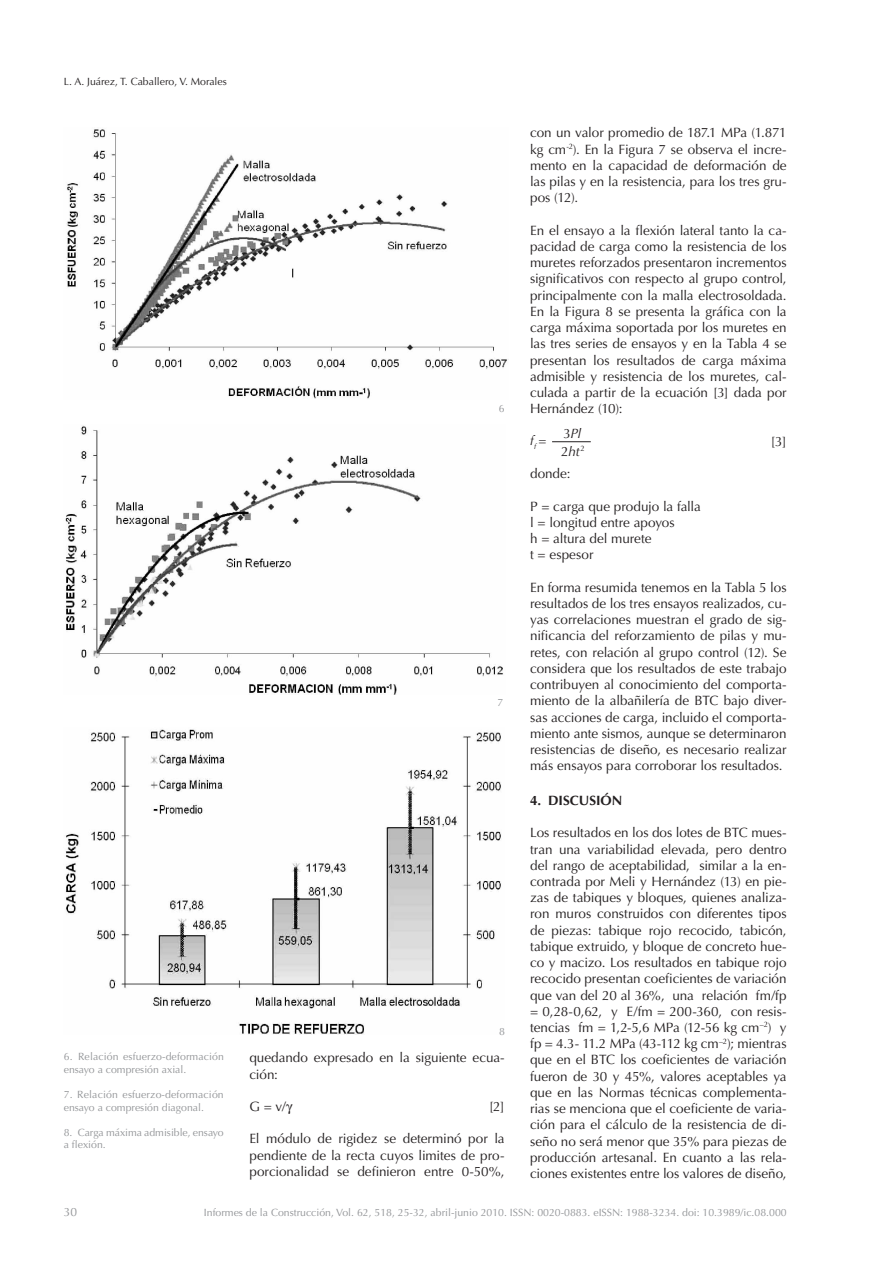
<style>
.page{position:relative;width:893px;height:1263px;background:#fff}
.page>*{position:absolute;margin:0;border:0;box-sizing:border-box;transform-origin:0 0}
.t1{font:13.5px/16.2px "Optima LT";letter-spacing:-.005em;color:#231f20;text-align:justify}
.t2{font:700 13.5px "Optima LT";color:#231f20}
.t3{font:italic 13.5px/17.5px "Optima LT";color:#231f20}
.t4{font:12px "Optima LT";color:#939598}
.t5{font:10.5px/12.6px "Optima LT";color:#939598}
.t6{font:10.5px "Optima LT";color:#231f20}
.s1{font-style:normal}
</style>
<div class="page">
<hr style="left:552px;top:441px;width:39px;height:1px;background:#231f20">
<img style="left:66px;top:129px;width:441px;height:270px">
<img style="left:65px;top:425px;width:438px;height:269px">
<img style="left:65px;top:729px;width:436px;height:305px">
<p class="t6" style="left:64px;top:75px;width:165px">L. A. Juárez, T. Caballero, V. Morales</p>
<p class="t5" style="left:499px;top:402px;width:7px">6</p>
<p class="t5" style="left:497px;top:697px;width:7px">7</p>
<p class="t5" style="left:64px;top:1050px;width:162px">6. Relación esfuerzo-deformación ensayo a compresión axial.</p>
<p class="t5" style="left:64px;top:1088px;width:162px">7. Relación esfuerzo-deformación ensayo a compresión diagonal.</p>
<p class="t5" style="left:64px;top:1126px;width:162px">8. Carga máxima admisible, ensayo a flexión.</p>
<p class="t5" style="left:499px;top:1026px;width:7px">8</p>
<p class="t1" style="left:249px;top:1050px;width:257px">quedando expresado en la siguiente ecua&shy;ción:</p>
<p class="t1" style="left:249px;top:1098px;width:38px">G = v/</p>
<p class="t1" style="left:489px;top:1098px;width:17px">[2]</p>
<p class="t1" style="left:249px;top:1131px;width:257px">El módulo de rigidez se determinó por la pendiente de la recta cuyos limites de pro&shy;porcionalidad se definieron entre 0-50%,</p>
<p class="t1" style="left:530px;top:125px;width:258px">con un valor promedio de 187.1 MPa (1.871 kg cm<sup>-2</sup>). En la Figura 7 se observa el incre&shy;mento en la capacidad de deformación de las pilas y en la resistencia, para los tres gru&shy;pos (12).</p>
<p class="t1" style="left:530px;top:222px;width:258px">En el ensayo a la flexión lateral tanto la ca&shy;pacidad de carga como la resistencia de los muretes reforzados presentaron incrementos significativos con respecto al grupo control, principalmente con la malla electrosoldada.<br>En la Figura 8 se presenta la gráfica con la carga máxima soportada por los muretes en las tres series de ensayos y en la Tabla 4 se presentan los resultados de carga máxima admisible y resistencia de los muretes, cal&shy;culada a partir de la ecuación [3] dada por Hernández (10):</p>
<p class="t1" style="left:771px;top:433px;width:17px">[3]</p>
<p class="t1" style="left:530px;top:466px;width:42px">donde:</p>
<p class="t1" style="left:530px;top:498px;width:172px;text-align:left">P = carga que produjo la falla l = longitud entre apoyos<br>h = altura del murete<br>t = espesor</p>
<p class="t1" style="left:530px;top:579px;width:258px">En forma resumida tenemos en la Tabla 5 los resultados de los tres ensayos realizados, cu&shy;yas correlaciones muestran el grado de sig&shy;nificancia del reforzamiento de pilas y mu&shy;retes, con relación al grupo control (12). Se considera que los resultados de este trabajo contribuyen al conocimiento del comporta&shy;miento de la albañilería de BTC bajo diver&shy;sas acciones de carga, incluido el comporta&shy;miento ante sismos, aunque se determinaron resistencias de diseño, es necesario realizar más ensayos para corroborar los resultados.</p>
<p class="t2" style="left:530px;top:792px;width:94px">4. DISCUSIÓN</p>
<p class="t1" style="left:530px;top:825px;width:258px">Los resultados en los dos lotes de BTC mues&shy;tran una variabilidad elevada, pero dentro del rango de aceptabilidad, similar a la en&shy;contrada por Meli y Hernández (13) en pie&shy;zas de tabiques y bloques, quienes analiza&shy;ron muros construidos con diferentes tipos de piezas: tabique rojo recocido, tabicón, tabique extruido, y bloque de concreto hue&shy;co y macizo. Los resultados en tabique rojo recocido presentan coeficientes de variación que van del 20 al 36%, una relación fm/fp = 0,28-0,62, y E/fm = 200-360, con resis&shy;tencias fm = 1,2-5,6 MPa (12-56 kg cm<sup>–2</sup>) y fp = 4.3- 11.2 MPa (43-112 kg cm<sup>–2</sup>); mientras que en el BTC los coeficientes de variación fueron de 30 y 45%, valores aceptables ya que en las Normas técnicas complementa&shy;rias se menciona que el coeficiente de varia&shy;ción para el cálculo de la resistencia de di&shy;seño no será menor que 35% para piezas de producción artesanal. En cuanto a las rela&shy;ciones existentes entre los valores de diseño,</p>
<p class="t3" style="left:530px;top:431px;width:18px">f<sub>f</sub> =</p>
<p class="t3" style="left:561px;top:425px;width:25px"><span class="s1">3</span>Pl<br><span class="s1">2</span>ht<sup>2</sup></p>
<p class="t4" style="left:64px;top:1205px;width:15px">30</p>
<p class="t5" style="left:204px;top:1206px;width:584px">Informes de la Construcción, Vol. 62, 518, 25-32, abril-junio 2010. ISSN: 0020-0883. eISSN: 1988-3234. doi: 10.3989/ic.08.000</p>
</div>
